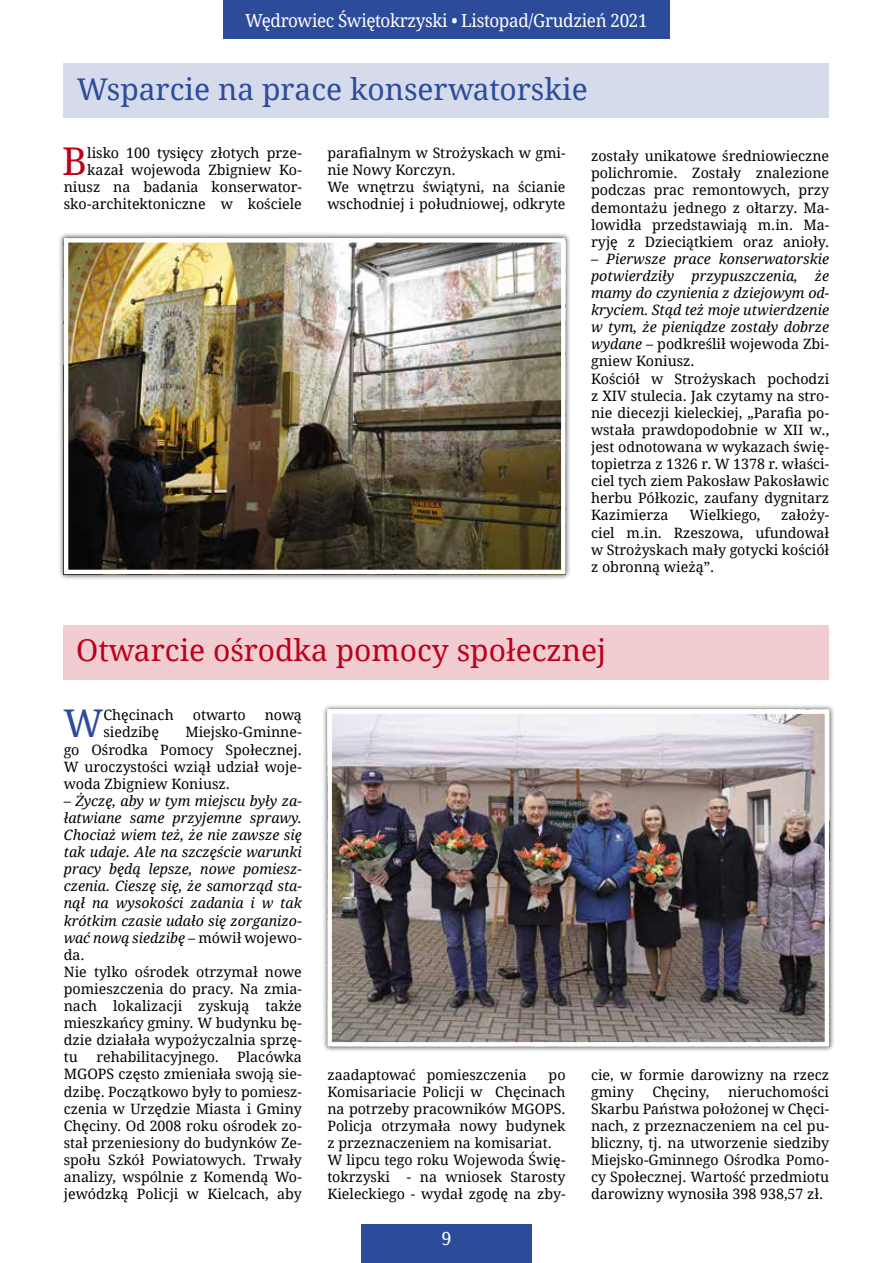
<style>
.page{position:relative;width:893px;height:1263px;background:#fff}
.page>*{position:absolute;margin:0;border:0;box-sizing:border-box;transform-origin:0 0}
.t1{font:38.25px "Droid Serif";color:#2c4b9b}
.t2{font:38.25px "Droid Serif";color:#bc001b}
.t3{font:30px "Droid Serif";color:#bc001b}
.t4{font:30px "Droid Serif";color:#2c4b9b}
.t5{font:18px "Droid Serif";letter-spacing:-.02em;color:#fff;scale:.95 1}
.t6{font:18px "Droid Serif";letter-spacing:-.02em;color:#fff}
.t7{font:14.25px/17.1px "Droid Serif";color:#000;text-align:justify}
.t8{font:italic 14.25px/17.1px "Droid Serif";color:#000}
.s1{font-style:italic}
.s2{font-style:normal}
</style>
<div class="page">
<div style="left:64px;top:64px;width:765px;height:54px;background:#d5dbeb"></div>
<div style="left:361px;top:1225px;width:170px;height:38px;background:#2c4b9b"></div>
<div style="left:223px;top:0;width:447px;height:38px;background:#2c4b9b"></div>
<div style="left:64px;top:625px;width:765px;height:54px;background:#f1cdd2"></div>
<div style="left:58px;top:233px;width:513px;height:347px;background:#000;opacity:.75"></div>
<img style="left:69px;top:243px;width:492px;height:326px">
<div style="left:64px;top:238px;width:502px;height:336px;border:4px solid #fff"></div>
<div style="left:322px;top:704px;width:513px;height:348px;background:#000;opacity:.75"></div>
<img style="left:332px;top:714px;width:492px;height:327px">
<div style="left:327px;top:709px;width:502px;height:337px;border:4px solid #fff"></div>
<p class="t5" style="left:245px;top:10px;width:425px">Wędrowiec Świętokrzyski • Listopad/Grudzień 2021</p>
<h2 class="t4" style="left:77px;top:71px;width:512px">Wsparcie na prace konserwatorskie</h2>
<p class="t7" style="left:64px;top:144px;width:240px;text-align:right">lisko 100 tysięcy złotych prze&shy;kazał wojewoda Zbigniew Ko&shy;niusz na badania konserwator&shy;sko-architektoniczne w kościele</p>
<p class="t7" style="left:327px;top:144px;width:240px;text-align:left">parafialnym w Strożyskach w gmi&shy;nie Nowy Korczyn.<br>We wnętrzu świątyni, na ścianie wschodniej i południowej, odkryte</p>
<p class="t7" style="left:591px;top:148px;width:240px">zostały unikatowe średniowieczne polichromie. Zostały znalezione podczas prac remontowych, przy demontażu jednego z ołtarzy. Ma&shy;lowidła przedstawiają m.in. Ma&shy;ryję z Dzieciątkiem oraz anioły.</p>
<p class="t7" style="left:591px;top:250px;width:240px;text-align:left">– <span class="s1">Pierwsze prace konserwatorskie potwierdziły przypuszczenia, że mamy do czynienia z dziejowym od&shy;kryciem. Stąd też moje utwierdzenie w tym, że pieniądze zostały dobrze wydane</span> – podkreślił wojewoda Zbi&shy;gniew Koniusz.<br>Kościół w Strożyskach pochodzi z XIV stulecia. Jak czytamy na stro&shy;nie diecezji kieleckiej, „Parafia po&shy;wstała prawdopodobnie w XII w., jest odnotowana w wykazach świę&shy;topietrza z 1326 r. W 1378 r. właści&shy;ciel tych ziem Pakosław Pakosławic herbu Półkozic, zaufany dygnitarz<br>Kazimierza</p>
<h1 class="t2" style="left:62px;top:137px;width:26px">B</h1>
<p class="t7" style="left:591px;top:507px;width:240px;text-indent:190px">założy&shy;ciel m.in. Rzeszowa, ufundował w Strożyskach mały gotycki kościół z obronną wieżą”.</p>
<p class="t7" style="left:689px;top:507px;width:73px">Wielkiego,</p>
<h2 class="t3" style="left:76px;top:632px;width:532px">Otwarcie ośrodka pomocy społecznej</h2>
<h1 class="t1" style="left:63px;top:700px;width:41px">W</h1>
<p class="t7" style="left:103px;top:707px;width:72px">Chęcinach</p>
<p class="t7" style="left:193px;top:707px;width:54px">otwarto</p>
<p class="t7" style="left:265px;top:707px;width:39px">nową</p>
<p class="t7" style="left:64px;top:724px;width:240px;text-indent:122px">Miejsko-Gminne&shy;go Ośrodka Pomocy Społecznej.<br>W uroczystości wziął udział woje&shy;woda Zbigniew Koniusz.</p>
<p class="t8" style="left:64px;top:792px;width:240px"><span class="s2">–</span> Życzę, aby w tym miejscu były za&shy;łatwiane same przyjemne sprawy.<br>Chociaż wiem też, że nie zawsze się tak udaje. Ale na szczęście warunki pracy będą lepsze, nowe pomiesz&shy;czenia. Cieszę się, że samorząd sta&shy;nął na wysokości zadania i w tak krótkim czasie udało się zorganizo&shy;wać nową siedzibę <span class="s2">– mówił wojewo&shy;da.<br>Nie tylko ośrodek otrzymał nowe pomieszczenia do pracy. Na zmia&shy;nach lokalizacji zyskują także mieszkańcy gminy. W budynku bę&shy;dzie działała wypożyczalnia sprzę&shy;tu</span></p>
<p class="t7" style="left:103px;top:724px;width:57px">siedzibę</p>
<p class="t7" style="left:64px;top:1049px;width:240px;text-indent:173px">Placówka MGOPS często zmieniała swoją sie&shy;dzibę. Początkowo były to pomiesz&shy;czenia w Urzędzie Miasta i Gminy Chęciny. Od 2008 roku ośrodek zo&shy;stał przeniesiony do budynków Ze&shy;społu Szkół Powiatowych. Trwały analizy, wspólnie z Komendą Wo&shy;jewódzką Policji w Kielcach, aby</p>
<p class="t7" style="left:96px;top:1049px;width:124px">rehabilitacyjnego.</p>
<p class="t7" style="left:327px;top:1066px;width:201px">zaadaptować pomieszczenia</p>
<p class="t7" style="left:327px;top:1066px;width:240px;text-align:left;text-indent:221px">po<br>Komisariacie Policji w Chęcinach na potrzeby pracowników MGOPS.<br>Policja otrzymała nowy budynek z przeznaczeniem na komisariat.<br>W lipcu tego roku Wojewoda Świę&shy;tokrzyski - na wniosek Starosty<br>Kieleckiego - wydał zgodę na zby-</p>
<p class="t6" style="left:441px;top:1227px;width:12px">9</p>
<p class="t7" style="left:591px;top:1066px;width:240px">cie, w formie darowizny na rzecz gminy</p>
<p class="t7" style="left:591px;top:1083px;width:240px;text-indent:137px">nieruchomości Skarbu Państwa położonej w Chęci&shy;nach, z przeznaczeniem na cel pu&shy;bliczny, tj. na utworzenie siedziby Miejsko-Gminnego Ośrodka Pomo&shy;cy Społecznej. Wartość przedmiotu darowizny wynosiła 398 938,57 zł.</p>
<p class="t7" style="left:652px;top:1083px;width:58px">Chęciny,</p>
</div>
